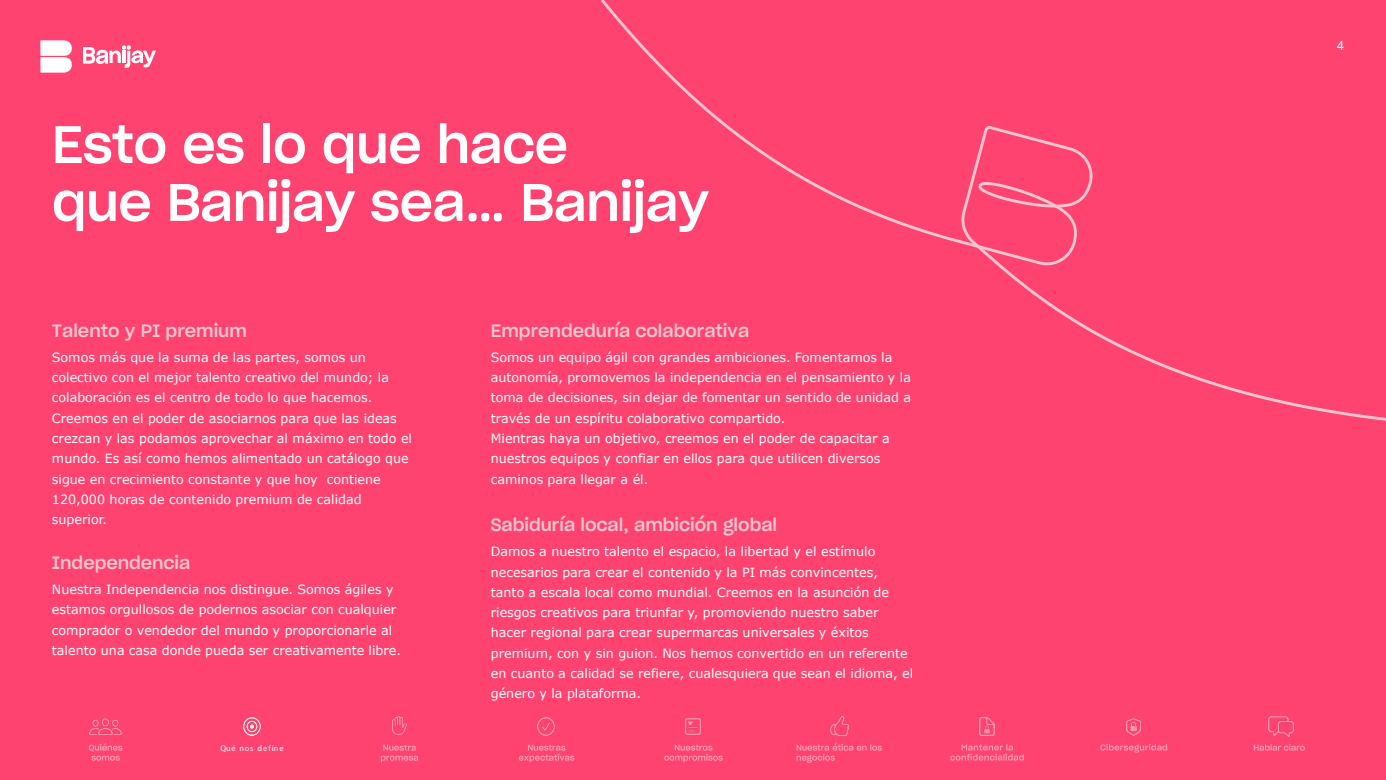
<style>
.page{position:relative;width:1386px;height:780px;background:#fff}
.page>*{position:absolute;margin:0;border:0;box-sizing:border-box;transform-origin:0 0}
.t1{font:51.62px "Sharp Grotesk Medium 20";letter-spacing:-.01em;color:#fff}
.t2{font:17.5px "Sharp Grotesk Medium 20";color:#f5c6d0}
.t3{font:12.69px/20.2px "Verdana";color:#fff}
.t4{font:12.69px "Arial";color:#fff}
.t5{font:8.31px "Myriad Pro";letter-spacing:.105em;color:#fff}
</style>
<div class="page">
<div style="left:0;top:0;width:1385px;height:779px;background:#ff4370"></div>
<svg style="left:998px;top:150px;width:387px;height:271px"></svg>
<svg style="left:601px;top:0;width:477px;height:266px"></svg>
<svg style="left:975px;top:180px;width:103px;height:42px"></svg>
<img style="left:84px;top:48px;width:24px;height:15px">
<svg style="left:109px;top:45px;width:47px;height:23px"></svg>
<svg style="left:40px;top:40px;width:32px;height:33px"></svg>
<svg style="left:89px;top:743px;width:33px;height:17px"></svg>
<svg style="left:381px;top:744px;width:37px;height:17px"></svg>
<svg style="left:518px;top:744px;width:56px;height:17px"></svg>
<svg style="left:664px;top:744px;width:58px;height:17px"></svg>
<svg style="left:796px;top:743px;width:85px;height:19px"></svg>
<svg style="left:1253px;top:744px;width:51px;height:6px"></svg>
<img style="left:89px;top:718px;width:32px;height:16px">
<img style="left:243px;top:717px;width:18px;height:17px">
<img style="left:393px;top:716px;width:13px;height:19px">
<img style="left:537px;top:717px;width:17px;height:17px">
<img style="left:685px;top:718px;width:15px;height:16px">
<img style="left:830px;top:716px;width:18px;height:19px">
<img style="left:979px;top:717px;width:15px;height:18px">
<img style="left:1126px;top:718px;width:14px;height:17px">
<img style="left:1268px;top:716px;width:24px;height:20px">
<svg style="left:950px;top:744px;width:73px;height:16px"></svg>
<svg style="left:1100px;top:743px;width:67px;height:9px"></svg>
<p class="t1" style="left:52px;top:101px;width:517px">Esto es lo que hace</p>
<p class="t1" style="left:52px;top:159px;width:658px">que Banijay sea… Banijay</p>
<p class="t2" style="left:52px;top:316px;width:196px">Talento y PI premium</p>
<p class="t3" style="left:52px;top:347px;width:361px">Somos más que la suma de las partes, somos un colectivo con el mejor talento creativo del mundo; la colaboración es el centro de todo lo que hacemos.<br>Creemos en el poder de asociarnos para que las ideas crezcan y las podamos aprovechar al máximo en todo el mundo. Es así como hemos alimentado un catálogo que sigue en crecimiento constante y que hoy contiene 120,000 horas de contenido premium de calidad superior.</p>
<p class="t2" style="left:52px;top:548px;width:140px">Independencia</p>
<p class="t3" style="left:52px;top:579px;width:350px">Nuestra Independencia nos distingue. Somos ágiles y estamos orgullosos de podernos asociar con cualquier comprador o vendedor del mundo y proporcionarle al talento una casa donde pueda ser creativamente libre.</p>
<p class="t5" style="left:220px;top:742px;width:65px">Qué nos define</p>
<p class="t2" style="left:491px;top:316px;width:260px">Emprendeduría colaborativa</p>
<p class="t3" style="left:491px;top:347px;width:421px">Somos un equipo ágil con grandes ambiciones. Fomentamos la autonomía, promovemos la independencia en el pensamiento y la toma de decisiones, sin dejar de fomentar un sentido de unidad a través de un espíritu colaborativo compartido.</p>
<p class="t3" style="left:491px;top:428px;width:400px">Mientras haya un objetivo, creemos en el poder de capacitar a nuestros equipos y confiar en ellos para que utilicen diversos caminos para llegar a él.</p>
<p class="t2" style="left:491px;top:510px;width:288px">Sabiduría local, ambición global</p>
<p class="t3" style="left:491px;top:541px;width:424px">Damos a nuestro talento el espacio, la libertad y el estímulo necesarios para crear el contenido y la PI más convincentes, tanto a escala local como mundial. Creemos en la asunción de riesgos creativos para triunfar y, promoviendo nuestro saber hacer regional para crear supermarcas universales y éxitos premium, con y sin guion. Nos hemos convertido en un referente en cuanto a calidad se refiere, cualesquiera que sean el idioma, el género y la plataforma.</p>
<p class="t4" style="left:1337px;top:37px;width:9px">4</p>
</div>
